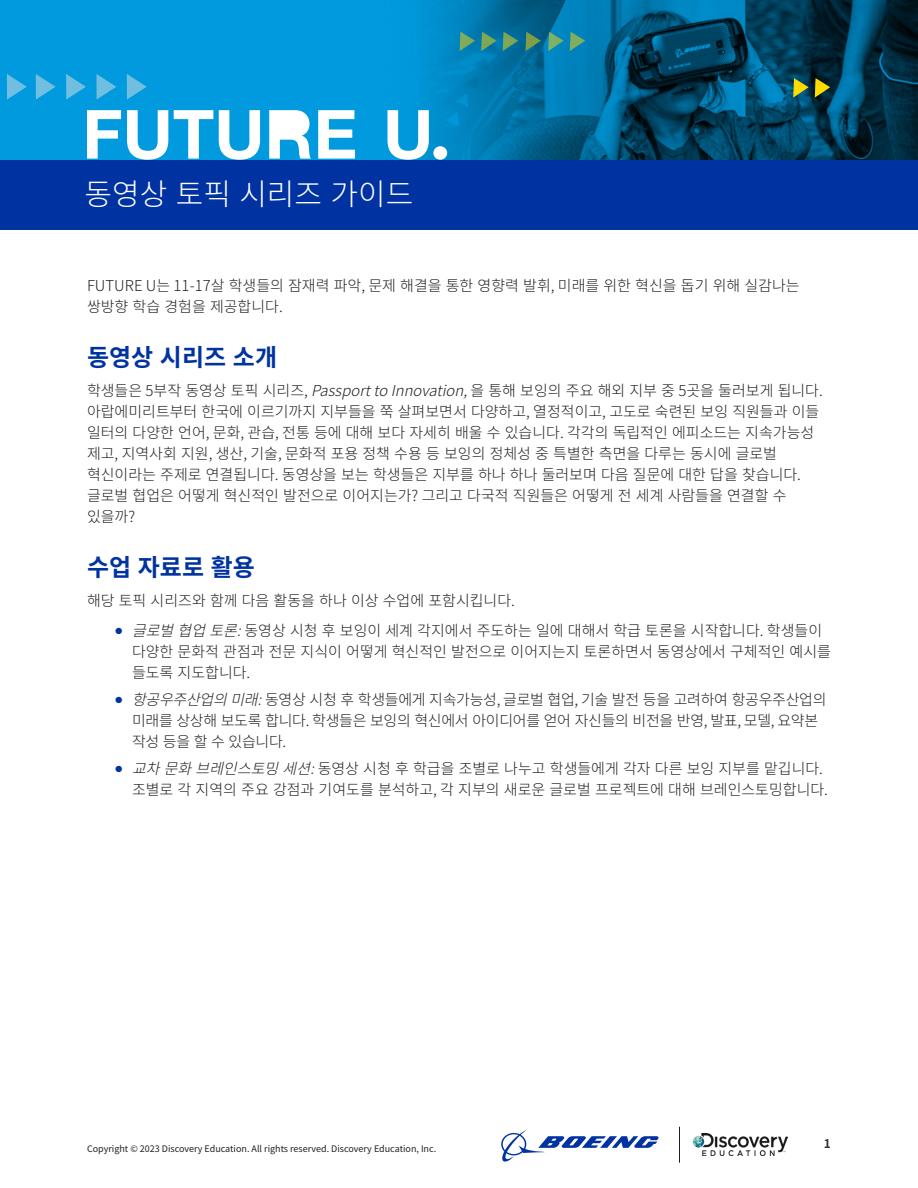
<style>
.page{position:relative;width:918px;height:1188px;background:#fff}
.page>*{position:absolute;margin:0;border:0;box-sizing:border-box;transform-origin:0 0}
.t1{font:300 30px "Noto Sans CJ Kkr";color:#fff}
.Subhead_1{font:700 24px "Noto Sans CJ Kkr";color:#0033a1}
.Body_last_line{font:300 15px/21px "Noto Sans CJ Kkr";color:#231f20}
.Body_last_line-2{font:300 15px/21px "Noto Sans CJ Kkr";letter-spacing:-.02em;color:#231f20}
.Body{font:300 15px "Noto Sans CJ Kkr";color:#231f20}
.t2{font:700 12px "Noto Sans CJ Kkr";color:#343333}
.t3{font:9px "Noto Sans CJ Kkr";color:#231f20}
.s1{font-style:italic}
.s2{font-family:"Helvetica Neue";color:#0033a1}
.s3{font-family:"Helvetica";font-style:italic}
</style>
<div class="page">
<img style="left:694px;top:1134px;width:93px;height:21px">
<hr style="left:679px;top:1127px;width:1px;height:36px;background:#231f20">
<img style="left:0;top:0;width:918px;height:160px">
<svg style="left:501px;top:1129px;width:158px;height:33px"></svg>
<svg style="left:503px;top:32px;width:15px;height:19px"></svg>
<svg style="left:481px;top:32px;width:16px;height:19px"></svg>
<svg style="left:460px;top:32px;width:15px;height:19px"></svg>
<svg style="left:525px;top:32px;width:16px;height:19px"></svg>
<svg style="left:548px;top:32px;width:16px;height:19px"></svg>
<svg style="left:570px;top:32px;width:15px;height:19px"></svg>
<svg style="left:793px;top:78px;width:16px;height:20px"></svg>
<svg style="left:815px;top:78px;width:15px;height:20px"></svg>
<svg style="left:36px;top:74px;width:20px;height:26px"></svg>
<svg style="left:7px;top:74px;width:20px;height:26px"></svg>
<svg style="left:66px;top:74px;width:20px;height:26px"></svg>
<svg style="left:96px;top:74px;width:20px;height:26px"></svg>
<svg style="left:127px;top:74px;width:20px;height:26px"></svg>
<div style="left:0;top:160px;width:918px;height:70px;background:#0033a1"></div>
<svg style="left:87px;top:110px;width:268px;height:50px"></svg>
<svg style="left:388px;top:110px;width:41px;height:50px"></svg>
<div style="left:433px;top:146px;width:14px;height:14px;background:#fff;border-radius:50%"></div>
<h1 class="t1" style="left:85px;top:177px;width:330px">동영상 토픽 시리즈 가이드</h1>
<p class="Body_last_line" style="left:87px;top:275px;width:714px">FUTURE U는 11-17살 학생들의 잠재력 파악, 문제 해결을 통한 영향력 발휘, 미래를 위한 혁신을 돕기 위해 실감나는 쌍방향 학습 경험을 제공합니다.</p>
<p class="Subhead_1" style="left:87px;top:344px;width:192px">동영상 시리즈 소개</p>
<p class="Body_last_line" style="left:87px;top:380px;width:737px">학생들은 5부작 동영상 토픽 시리즈, <span class="s1">PassporttoInnovation,</span>을 통해 보잉의 주요 해외 지부 중 5곳을 둘러보게 됩니다. 아랍에미리트부터 한국에 이르기까지 지부들을 쭉 살펴보면서 다양하고, 열정적이고, 고도로 숙련된 보잉 직원들과 이들 일터의 다양한 언어, 문화, 관습, 전통 등에 대해 보다 자세히 배울 수 있습니다. 각각의 독립적인 에피소드는 지속가능성 제고, 지역사회 지원, 생산, 기술, 문화적 포용 정책 수용 등 보잉의 정체성 중 특별한 측면을 다루는 동시에 글로벌 혁신이라는 주제로 연결됩니다. 동영상을 보는 학생들은 지부를 하나 하나 둘러보며 다음 질문에 대한 답을 찾습니다. 글로벌 협업은 어떻게 혁신적인 발전으로 이어지는가? 그리고 다국적 직원들은 어떻게 전 세계 사람들을 연결할 수 있을까?</p>
<p class="Subhead_1" style="left:87px;top:554px;width:169px">수업 자료로 활용</p>
<p class="Body" style="left:87px;top:592px;width:429px">해당 토픽 시리즈와 함께 다음 활동을 하나 이상 수업에 포함시킵니다.</p>
<p class="Body_last_line" style="left:132px;top:620px;width:700px;text-indent:-18px"><span class="s2">●</span> <span class="s1">글로벌협업토론</span><span class="s3">:</span> 동영상 시청 후 보잉이 세계 각지에서 주도하는 일에 대해서 학급 토론을 시작합니다. 학생들이 다양한 문화적 관점과 전문 지식이 어떻게 혁신적인 발전으로 이어지는지 토론하면서 동영상에서 구체적인 예시를 들도록 지도합니다.</p>
<p class="Body_last_line-2" style="left:132px;top:689px;width:696px;text-indent:-18px"><span class="s2">●</span> <span class="s1">항공우주산업의미래</span><span class="s3">:</span> 동영상 시청 후 학생들에게 지속가능성, 글로벌 협업, 기술 발전 등을 고려하여 항공우주산업의 미래를 상상해 보도록 합니다. 학생들은 보잉의 혁신에서 아이디어를 얻어 자신들의 비전을 반영, 발표, 모델, 요약본 작성 등을 할 수 있습니다.</p>
<p class="Body_last_line" style="left:132px;top:758px;width:698px;text-indent:-18px"><span class="s2">●</span> <span class="s1">교차문화브레인스토밍세션</span><span class="s3">:</span> 동영상 시청 후 학급을 조별로 나누고 학생들에게 각자 다른 보잉 지부를 맡깁니다. 조별로 각 지역의 주요 강점과 기여도를 분석하고, 각 지부의 새로운 글로벌 프로젝트에 대해 브레인스토밍합니다.</p>
<p class="t3" style="left:87px;top:1144px;width:351px">Copyright © 2023 Discovery Education. All rights reserved. Discovery Education, Inc.</p>
<p class="t2" style="left:824px;top:1137px;width:9px">1</p>
</div>
